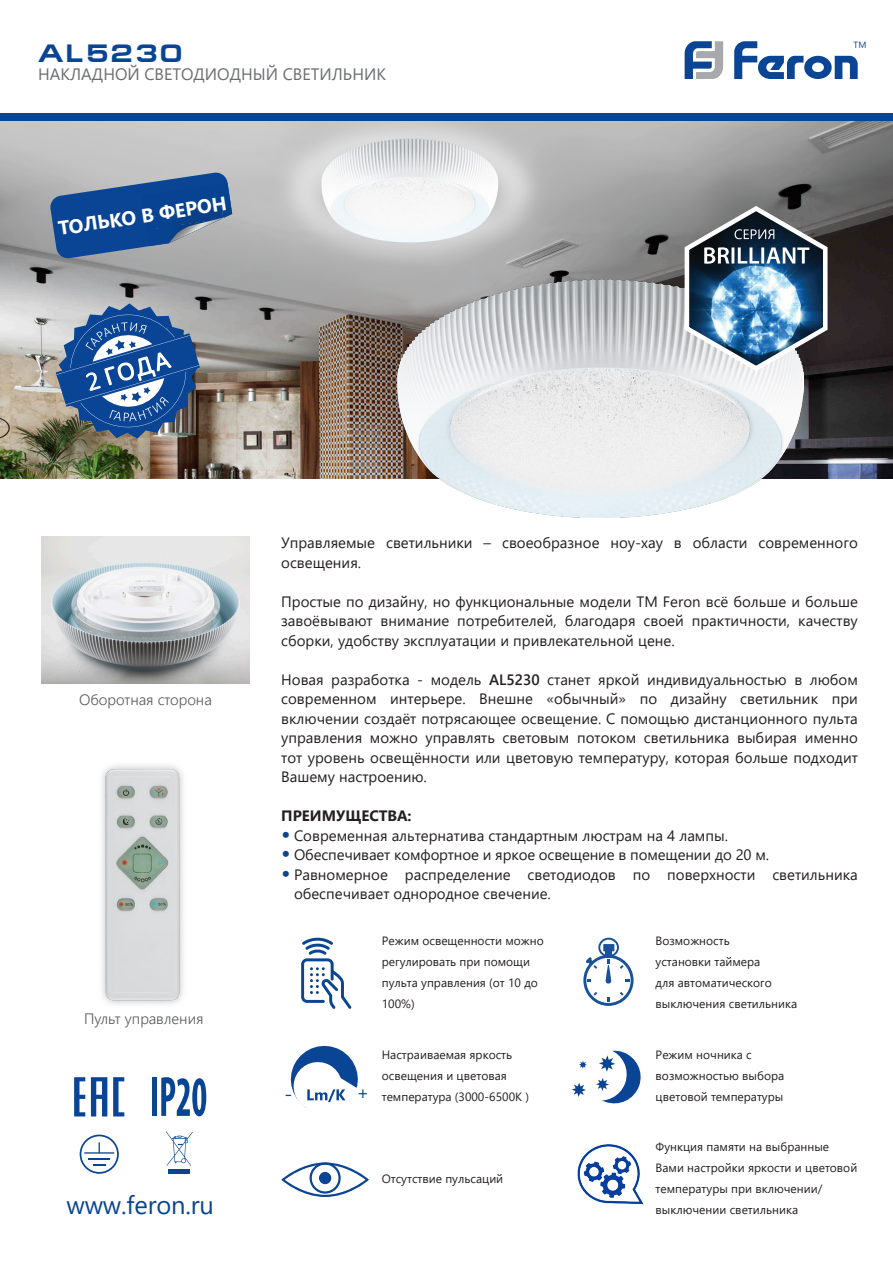
<style>
.page{position:relative;width:893px;height:1263px;background:#fff}
.page>*{position:absolute;margin:0;border:0;box-sizing:border-box;transform-origin:0 0}
.t1{font:25.5px "Segoe UI";letter-spacing:-.005em;color:#094594}
.t2{font:700 25.5px "Europe Ext";letter-spacing:.1em;color:#094594}
.t3{font:19.8px "Segoe UI";color:#094594}
.t4{font:700 19.5px "Segoe UI";color:#fff}
.t5{font:18px "Segoe UI";color:#094594}
.t6{font:16.5px "Segoe UI";color:#6c6d70}
.t7{font:15px/19.5px "Segoe UI";color:#231f20}
.t8{font:300 15px "Segoe UI";color:#57585a}
.t9{font:700 15px "Segoe UI";color:#231f20}
.t10{font:12px/21px "Segoe UI";color:#231f20}
.t11{font:9px "Segoe UI";color:#094594}
.s1{font-weight:600}
.s2{font-weight:700;font-size:22.5px;color:#094594}
</style>
<div class="page">
<img style="left:0;top:120px;width:893px;height:358px">
<svg style="left:685px;top:41px;width:38px;height:38px"></svg>
<svg style="left:734px;top:41px;width:124px;height:38px"></svg>
<div style="left:0;top:113px;width:893px;height:7px;background:#094594"></div>
<img style="left:398px;top:279px;width:405px;height:239px">
<svg style="left:74px;top:1077px;width:11px;height:39px"></svg>
<svg style="left:113px;top:1077px;width:11px;height:39px"></svg>
<svg style="left:91px;top:1077px;width:16px;height:39px"></svg>
<hr style="left:168px;top:1169px;width:22px;height:4px;background:#094594">
<svg style="left:166px;top:1131px;width:27px;height:35px"></svg>
<div style="left:152px;top:1077px;width:5px;height:39px;background:#094594"></div>
<svg style="left:161px;top:1077px;width:45px;height:39px"></svg>
<svg style="left:84px;top:1142px;width:30px;height:11px"></svg>
<hr style="left:89px;top:1158px;width:21px;height:2px;background:#094594">
<svg style="left:93px;top:1165px;width:13px;height:1px"></svg>
<div style="left:80px;top:1134px;width:39px;height:40px;border:2px solid #094594;border-radius:50%"></div>
<img style="left:41px;top:537px;width:209px;height:147px">
<img style="left:102px;top:765px;width:81px;height:239px">
<svg style="left:301px;top:937px;width:50px;height:72px"></svg>
<svg style="left:583px;top:938px;width:51px;height:68px"></svg>
<div style="left:606px;top:950px;width:6px;height:8px;background:#19529b"></div>
<div style="left:603px;top:944px;width:11px;height:7px;background:#19529b"></div>
<svg style="left:572px;top:1050px;width:69px;height:54px"></svg>
<svg style="left:281px;top:1162px;width:88px;height:35px"></svg>
<svg style="left:290px;top:1045px;width:68px;height:63px"></svg>
<img style="left:577px;top:1144px;width:67px;height:61px">
<svg style="left:681px;top:203px;width:149px;height:171px"></svg>
<svg style="left:50px;top:172px;width:182px;height:87px;background:#446a9d"></svg>
<svg style="left:56px;top:293px;width:144px;height:146px;background:#5a78a0"></svg>
<p class="t2" style="left:38px;top:39px;width:145px">AL5230</p>
<p class="t6" style="left:38px;top:58px;width:349px">НАКЛАДНОЙ СВЕТОДИОДНЫЙ СВЕТИЛЬНИК</p>
<p class="t4" style="left:56px;top:209px;width:172px;rotate:-8deg">ТОЛЬКО В ФЕРОН</p>
<p class="t11" style="left:854px;top:36px;width:14px">TM</p>
<p class="t8" style="left:79px;top:685px;width:134px">Оборотная сторона</p>
<p class="t8" style="left:84px;top:1005px;width:121px">Пульт управления</p>
<p class="t1" style="left:66px;top:1180px;width:149px">www.feron.ru</p>
<p class="t7" style="left:281px;top:532px;width:578px">Управляемые светильники – своеобразное ноу-хау в области современного освещения.</p>
<p class="t7" style="left:281px;top:590px;width:578px;text-align:justify">Простые по дизайну, но функциональные модели ТМ Feron всё больше и больше завоёвывают внимание потребителей, благодаря своей практичности, качеству сборки, удобству эксплуатации и привлекательной цене.</p>
<p class="t7" style="left:281px;top:668px;width:578px;text-align:justify">Новая разработка - модель <span class="s1">AL5230</span> станет яркой индивидуальностью в любом современном интерьере. Внешне «обычный» по дизайну светильник при включении создаёт потрясающее освещение. С помощью дистанционного пульта управления можно управлять световым потоком светильника выбирая именно тот уровень освещённости или цветовую температуру, которая больше подходит Вашему настроению.</p>
<p class="t9" style="left:281px;top:802px;width:132px">ПРЕИМУЩЕСТВА:</p>
<p class="t7" style="left:281px;top:824px;width:448px"><span class="s2">•</span> Современная альтернатива стандартным люстрам на 4 лампы.</p>
<p class="t7" style="left:281px;top:844px;width:489px"><span class="s2">•</span> Обеспечивает комфортное и яркое освещение в помещении до 20 м.</p>
<p class="t7" style="left:294px;top:863px;width:565px;text-indent:-13px"><span class="s2">•</span> Равномерное распределение светодиодов по поверхности светильника обеспечивает однородное свечение.</p>
<p class="t10" style="left:382px;top:929px;width:163px">Режим освещенности можно регулировать при помощи пульта управления (от 10 до<br>100%)</p>
<p class="t10" style="left:656px;top:929px;width:143px">Возможность<br>установки таймера<br>для автоматического выключения светильника</p>
<p class="t10" style="left:382px;top:1043px;width:132px">Настраиваемая яркость освещения и цветовая</p>
<p class="t3" style="left:285px;top:1075px;width:9px">-</p>
<p class="t5" style="left:357px;top:1076px;width:14px">+</p>
<p class="t10" style="left:382px;top:1085px;width:149px">температура (3000-6500К )</p>
<p class="t10" style="left:382px;top:1167px;width:123px">Отсутствие пульсаций</p>
<p class="t10" style="left:656px;top:1043px;width:130px">Режим ночника с возможностью выбора цветовой температуры</p>
<p class="t10" style="left:656px;top:1135px;width:203px">Функция памяти на выбранные<br>Вами настройки яркости и цветовой температуры при включении/ выключении светильника</p>
</div>
